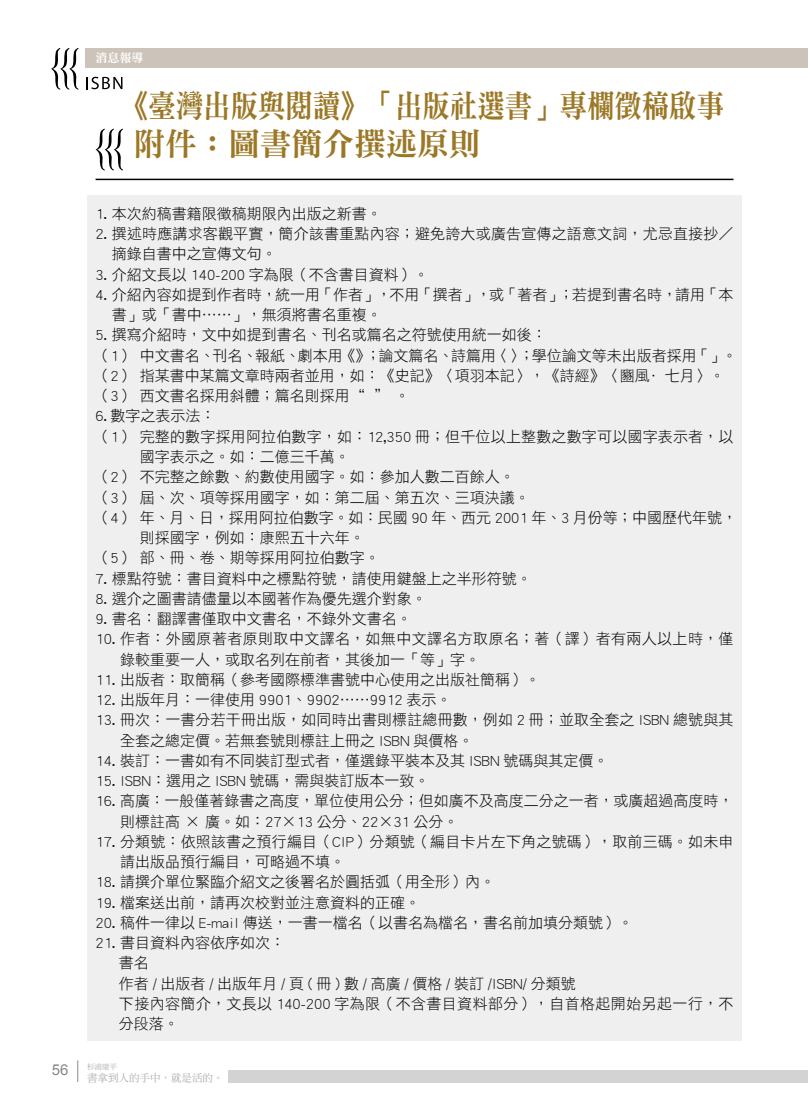
<style>
.page{position:relative;width:808px;height:1106px;background:#fff}
.page>*{position:absolute;margin:0;border:0;box-sizing:border-box;transform-origin:0 0}
.t1{font:31.5px "DF Ming Std W9";color:#9c7826;scale:.87 1}
.t2{font:31.5px "DF Ming Std W9";color:#9c7826}
.t3{font:15px/20.2px "DF Hei Std W3";color:#000}
.t4{font:15px/20.2px "DF Hei Std W3";letter-spacing:.025em;color:#000}
.t5{font:12px "DF Ming Std W9";color:#fff}
.t6{font:10.5px "DF Ming Bd HK BF";color:#b5b6b6}
.t7{font:7.5px "DF Ming Bd HK BF";color:#b5b6b6}
</style>
<div class="page">
<svg style="left:77px;top:1060px;width:1px;height:22px"></svg>
<div style="left:229px;top:1069px;width:579px;height:13px;background:#d3d3d4"></div>
<svg style="left:86px;top:77px;width:36px;height:12px"></svg>
<div style="left:85px;top:49px;width:723px;height:19px;background:#ccc4ba"></div>
<svg style="left:51px;top:48px;width:27px;height:42px"></svg>
<svg style="left:96px;top:129px;width:27px;height:41px"></svg>
<div style="left:87px;top:195px;width:655px;height:846px;background:#efefef"></div>
<hr style="left:96px;top:179px;width:637px;height:1px;background:#000">
<p class="t5" style="left:96px;top:51px;width:49px">消息報導</p>
<h1 class="t1" style="left:121px;top:88px;width:694px">《臺灣出版與閱讀》「出版社選書」專欄徵稿啟事</h1>
<h1 class="t2" style="left:134px;top:126px;width:348px">附件：圖書簡介撰述原則</h1>
<p class="t3" style="left:96px;top:203px;width:288px">1. 本次約稿書籍限徵稿期限內出版之新書。</p>
<p class="t3" style="left:112px;top:223px;width:623px;text-indent:-16px">2. 撰述時應講求客觀平實，簡介該書重點內容；避免誇大或廣告宣傳之語意文詞，尤忌直接抄／摘錄自書中之宣傳文句。</p>
<p class="t3" style="left:96px;top:264px;width:335px">3. 介紹文長以 140-200 字為限（不含書目資料）。</p>
<p class="t3" style="left:112px;top:284px;width:623px;text-indent:-16px">4. 介紹內容如提到作者時，統一用「作者」，不用「撰者」，或「著者」；若提到書名時，請用「本書」或「書中……」，無須將書名重複。</p>
<p class="t3" style="left:96px;top:325px;width:643px">5. 撰寫介紹時，文中如提到書名、刊名或篇名之符號使用統一如後：<br>（1） 中文書名、刊名、報紙、劇本用《》；論文篇名、詩篇用〈〉；學位論文等未出版者採用「」。（2） 指某書中某篇文章時兩者並用，如：《史記》〈項羽本記〉，《詩經》〈豳風∙七月〉。（3） 西文書名採用斜體；篇名則採用“ ” 。</p>
<p class="t3" style="left:96px;top:406px;width:121px">6. 數字之表示法：</p>
<p class="t3" style="left:96px;top:426px;width:639px">（1） 完整的數字採用阿拉伯數字，如：12,350 冊；但千位以上整數之數字可以國字表示者，以</p>
<p class="t3" style="left:140px;top:446px;width:212px">國字表示之。如：二億三千萬。</p>
<p class="t3" style="left:96px;top:466px;width:421px">（2） 不完整之餘數、約數使用國字。如：參加人數二百餘人。</p>
<p class="t3" style="left:96px;top:487px;width:436px">（3） 屆、次、項等採用國字，如：第二屆、第五次、三項決議。</p>
<p class="t3" style="left:96px;top:507px;width:643px">（4） 年、月、日，採用阿拉伯數字。如：民國 90 年、西元 2001 年、3 月份等；中國歷代年號，</p>
<p class="t3" style="left:140px;top:527px;width:227px">則採國字，例如：康熙五十六年。</p>
<p class="t3" style="left:96px;top:547px;width:286px">（5） 部、冊、卷、期等採用阿拉伯數字。</p>
<p class="t3" style="left:96px;top:568px;width:438px">7. 標點符號：書目資料中之標點符號，請使用鍵盤上之半形符號。</p>
<p class="t3" style="left:96px;top:588px;width:333px">8. 選介之圖書請儘量以本國著作為優先選介對象。</p>
<p class="t3" style="left:96px;top:608px;width:318px">9. 書名：翻譯書僅取中文書名，不錄外文書名。</p>
<p class="t4" style="left:120px;top:628px;width:615px;text-indent:-24px">10. 作者：外國原著者原則取中文譯名，如無中文譯名方取原名；著（譯）者有兩人以上時，僅錄較重要一人，或取名列在前者，其後加一「等」字。</p>
<p class="t3" style="left:96px;top:669px;width:446px">11. 出版者：取簡稱（參考國際標準書號中心使用之出版社簡稱）。</p>
<p class="t3" style="left:96px;top:689px;width:357px">12. 出版年月：一律使用 9901、9902……9912 表示。</p>
<p class="t3" style="left:120px;top:709px;width:615px;text-indent:-24px">13. 冊次：一書分若干冊出版，如同時出書則標註總冊數，例如 2 冊；並取全套之 ISBN 總號與其全套之總定價。若無套號則標註上冊之 ISBN 與價格。</p>
<p class="t3" style="left:96px;top:750px;width:514px">14. 裝訂：一書如有不同裝訂型式者，僅選錄平裝本及其 ISBN 號碼與其定價。</p>
<p class="t3" style="left:96px;top:770px;width:335px">15. ISBN：選用之 ISBN 號碼，需與裝訂版本一致。</p>
<p class="t3" style="left:120px;top:790px;width:615px;text-indent:-24px">16. 高廣：一般僅著錄書之高度，單位使用公分；但如廣不及高度二分之一者，或廣超過高度時，則標註高 × 廣。如：27×13 公分、22×31 公分。</p>
<p class="t3" style="left:120px;top:831px;width:615px;text-indent:-24px">17. 分類號：依照該書之預行編目（CIP）分類號（編目卡片左下角之號碼），取前三碼。如未申請出版品預行編目，可略過不填。</p>
<p class="t3" style="left:96px;top:871px;width:401px">18. 請撰介單位緊臨介紹文之後署名於圓括弧（用全形）內。</p>
<p class="t3" style="left:96px;top:892px;width:326px">19. 檔案送出前，請再次校對並注意資料的正確。</p>
<p class="t3" style="left:96px;top:912px;width:539px">20. 稿件一律以 E-mail 傳送，一書一檔名（以書名為檔名，書名前加填分類號）。</p>
<p class="t3" style="left:119px;top:932px;width:616px;text-indent:-23px">21. 書目資料內容依序如次：<br>書名<br>作者/出版者/出版年月/頁(冊)數/高廣/價格/裝訂/ISBN/分類號<br>下接內容簡介，文長以 140-200 字為限（不含書目資料部分），自首格起開始另起一行，不分段落。</p>
<p class="t7" style="left:87px;top:1062px;width:32px">杉浦康平</p>
<p class="t6" style="left:52px;top:1072px;width:173px"><sup>56</sup> 書拿到人的手中，就是活的。</p>
</div>
